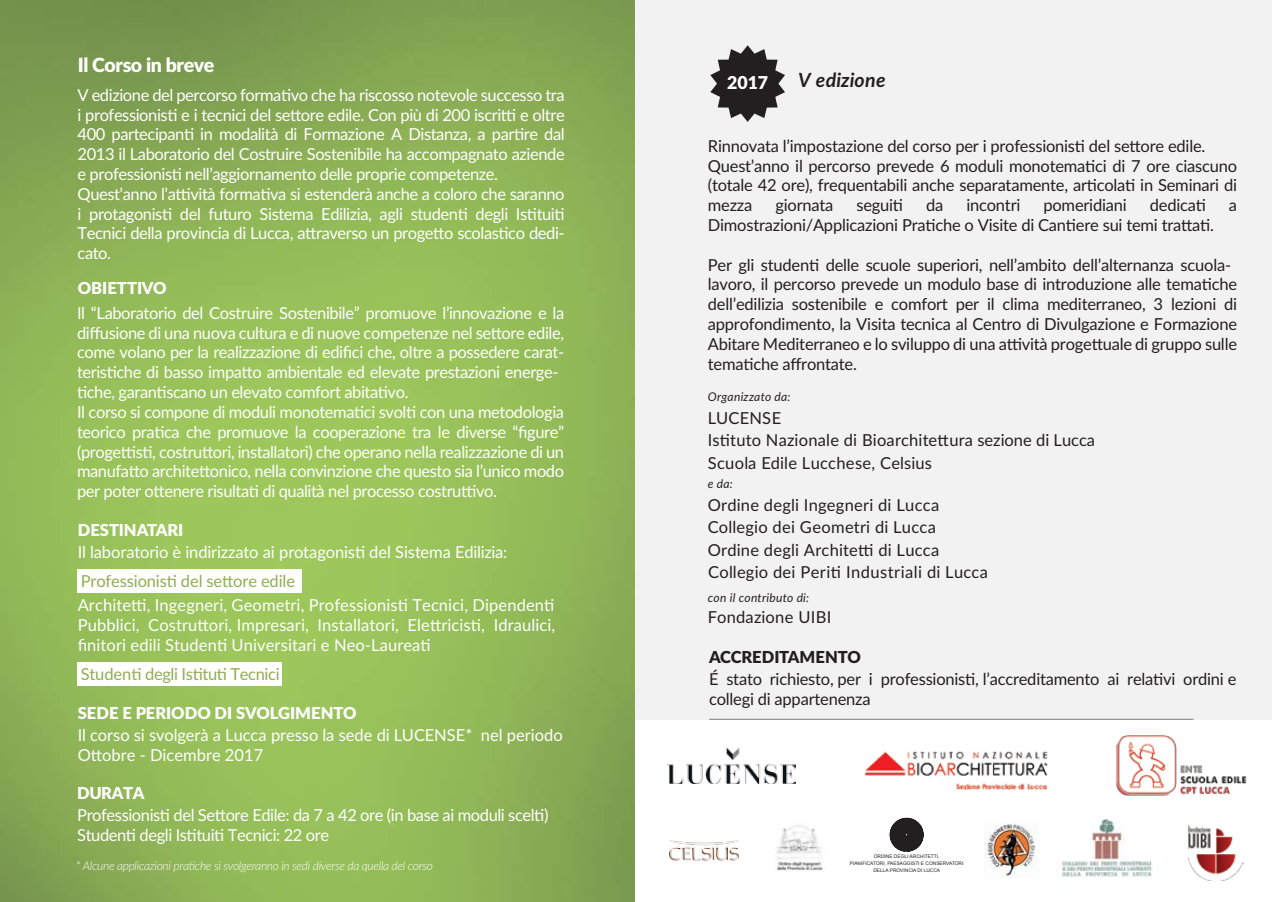
<style>
.page{position:relative;width:1272px;height:902px;background:#fff}
.page>*{position:absolute;margin:0;border:0;box-sizing:border-box;transform-origin:0 0}
.t1{font:900 19.5px "Lato";letter-spacing:-.02em;color:#fff}
.t2{font:italic 700 19.5px "Lato";letter-spacing:.01em;color:#231f20}
.t3{font:900 17.7px "Lato";color:#fff}
.t4{font:16.5px/19.8px "Lato";letter-spacing:-.025em;color:#fff}
.t5{font:16.5px/19.8px "Lato";letter-spacing:-.015em;color:#231f20}
.t6{font:16.5px/24.5px "Lato";letter-spacing:.005em;color:#fff}
.t7{font:16.5px/22.5px "Lato";color:#fff}
.t8{font:16.5px/22.5px "Lato";letter-spacing:.015em;color:#231f20}
.t9{font:16.5px/22.5px "Lato";letter-spacing:.01em;color:#231f20}
.t10{font:16.5px "Lato";letter-spacing:.025em;color:#231f20}
.t11{font:16.5px "Lato";letter-spacing:-.02em;color:#91ad53}
.t12{font:900 16.5px "Lato";color:#fff}
.t13{font:italic 300 12px "Lato";letter-spacing:-.025em;color:#fff}
.t14{font:italic 12px "Lato";letter-spacing:.025em;color:#231f20}
.t15{font:4.8px/7.2px "Arial";color:#231f20;text-align:center}
.s1{font-weight:900}
.s2{color:#91ad53}
</style>
<div class="page">
<img style="left:0;top:0;width:1271px;height:901px">
<div style="left:78px;top:569px;width:224px;height:23px;background:#fff"></div>
<div style="left:78px;top:662px;width:204px;height:23px;background:#fff"></div>
<svg style="left:710px;top:45px;width:75px;height:77px"></svg>
<hr style="left:709px;top:718px;width:484px;height:2px;background:#939598">
<div style="left:635px;top:720px;width:636px;height:181px;background:#fff"></div>
<img style="left:864px;top:751px;width:184px;height:39px">
<img style="left:984px;top:824px;width:52px;height:53px">
<img style="left:776px;top:822px;width:47px;height:49px">
<svg style="left:889px;top:817px;width:34px;height:35px"></svg>
<img style="left:1061px;top:819px;width:91px;height:58px">
<img style="left:1188px;top:825px;width:55px;height:55px">
<img style="left:669px;top:840px;width:70px;height:21px">
<img style="left:667px;top:747px;width:128px;height:36px">
<img style="left:1116px;top:735px;width:131px;height:61px">
<p class="t1" style="left:78px;top:50px;width:138px">Il Corso in breve</p>
<p class="t4" style="left:77px;top:84px;width:489px">V edizione del percorso formativo che ha riscosso notevole successo tra i professionisti e i tecnici del settore edile. Con più di 200 iscritti e oltre 400 partecipanti in modalità di Formazione A Distanza, a partire dal 2013 il Laboratorio del Costruire Sostenibile ha accompagnato aziende e professionisti nell’aggiornamento delle proprie competenze.<br>Quest’anno l’attività formativa si estenderà anche a coloro che saranno i protagonisti del futuro Sistema Edilizia, agli studenti degli Istituiti Tecnici della provincia di Lucca, attraverso un progetto scolastico dedi&shy;cato.</p>
<p class="t12" style="left:78px;top:275px;width:90px">OBIETTIVO</p>
<p class="t4" style="left:77px;top:302px;width:488px">Il “Laboratorio del Costruire Sostenibile” promuove l’innovazione e la diffusione di una nuova cultura e di nuove competenze nel settore edile, come volano per la realizzazione di edifici che, oltre a possedere carat&shy;teristiche di basso impatto ambientale ed elevate prestazioni energe&shy;tiche, garantiscano un elevato comfort abitativo.<br>Il corso si compone di moduli monotematici svolti con una metodologia teorico pratica che promuove la cooperazione tra le diverse “figure” (progettisti, costruttori, installatori) che operano nella realizzazione di un manufatto architettonico, nella convinzione che questo sia l’unico modo per poter ottenere risultati di qualità nel processo costruttivo.</p>
<p class="t4" style="left:78px;top:517px;width:431px;line-height:22.5px"><span class="s1">DESTINATARI<br></span>Il laboratorio è indirizzato ai protagonisti del Sistema Edilizia:</p>
<p class="t6" style="left:78px;top:567px;width:478px"><span class="s2">Professionisti del settore edile<br></span>Architetti, Ingegneri, Geometri, Professionisti Tecnici, Dipendenti</p>
<p class="t6" style="left:78px;top:614px;width:479px;line-height:19.8px">Pubblici, Costruttori, Impresari, Installatori, Elettricisti, Idraulici, finitori edili Studenti Universitari e Neo-Laureati</p>
<p class="t11" style="left:81px;top:661px;width:200px">Studenti degli Istituti Tecnici</p>
<p class="t7" style="left:78px;top:700px;width:486px"><span class="s1">SEDE E PERIODO DI SVOLGIMENTO<br></span>Il corso si svolgerà a Lucca presso la sede di LUCENSE* nel periodo</p>
<p class="t7" style="left:78px;top:743px;width:187px">Ottobre - Dicembre 2017</p>
<p class="t4" style="left:77px;top:780px;width:473px;line-height:22.5px"><span class="s1">DURATA<br></span>Professionisti del Settore Edile: da 7 a 42 ore (in base ai moduli scelti)</p>
<p class="t4" style="left:77px;top:824px;width:253px">Studenti degli Istituiti Tecnici: 22 ore</p>
<p class="t13" style="left:76px;top:856px;width:359px">* Alcune applicazioni pratiche si svolgeranno in sedi diverse da quella del corso</p>
<p class="t3" style="left:727px;top:69px;width:43px">2017</p>
<p class="t2" style="left:798px;top:66px;width:89px">V edizione</p>
<p class="t5" style="left:707px;top:135px;width:530px">Rinnovata l’impostazione del corso per i professionisti del settore edile.<br>Quest’anno il percorso prevede 6 moduli monotematici di 7 ore ciascuno (totale 42 ore), frequentabili anche separatamente, articolati in Seminari di mezza</p>
<p class="t5" style="left:775px;top:194px;width:59px">giornata</p>
<p class="t5" style="left:856px;top:194px;width:48px">seguiti</p>
<p class="t5" style="left:926px;top:194px;width:19px">da</p>
<p class="t5" style="left:966px;top:194px;width:55px">incontri</p>
<p class="t5" style="left:1043px;top:194px;width:85px">pomeridiani</p>
<p class="t5" style="left:1149px;top:194px;width:58px">dedicati</p>
<p class="t5" style="left:1228px;top:194px;width:10px">a</p>
<p class="t5" style="left:707px;top:214px;width:507px">Dimostrazioni/Applicazioni Pratiche o Visite di Cantiere sui temi trattati.</p>
<p class="t5" style="left:707px;top:254px;width:531px">Per gli studenti delle scuole superiori, nell’ambito dell’alternanza scuola&shy;lavoro, il percorso prevede un modulo base di introduzione alle tematiche dell’edilizia sostenibile e comfort per il clima mediterraneo, 3 lezioni di approfondimento, la Visita tecnica al Centro di Divulgazione e Formazione Abitare Mediterraneo e lo sviluppo di una attività progettuale di gruppo sulle tematiche affrontate.</p>
<p class="t14" style="left:707px;top:388px;width:84px">Organizzato da:</p>
<p class="t9" style="left:707px;top:405px;width:389px">LUCENSE<br>Istituto Nazionale di Bioarchitettura sezione di Lucca<br>Scuola Edile Lucchese, Celsius</p>
<p class="t14" style="left:707px;top:475px;width:27px">e da:</p>
<p class="t8" style="left:707px;top:492px;width:233px">Ordine degli Ingegneri di Lucca<br>Collegio dei Geometri di Lucca<br>Ordine degli Architetti di Lucca</p>
<p class="t14" style="left:707px;top:589px;width:103px">con il contributo di:</p>
<p class="t8" style="left:707px;top:605px;width:125px">Fondazione UIBI</p>
<p class="t10" style="left:708px;top:560px;width:281px">Collegio dei Periti Industriali di Lucca</p>
<p class="t5" style="left:709px;top:644px;width:529px;line-height:22.5px"><span class="s1">ACCREDITAMENTO<br></span>É stato richiesto, per i professionisti, l’accreditamento ai relativi ordini e</p>
<p class="t5" style="left:709px;top:688px;width:163px">collegi di appartenenza</p>
<p class="t15" style="left:849px;top:852px;width:115px">ORDINE DEGLI ARCHITETTI,<br>PIANIFICATORI, PAESAGGISTI E CONSERVATORI<br>DELLA PROVINCIA DI LUCCA</p>
</div>
